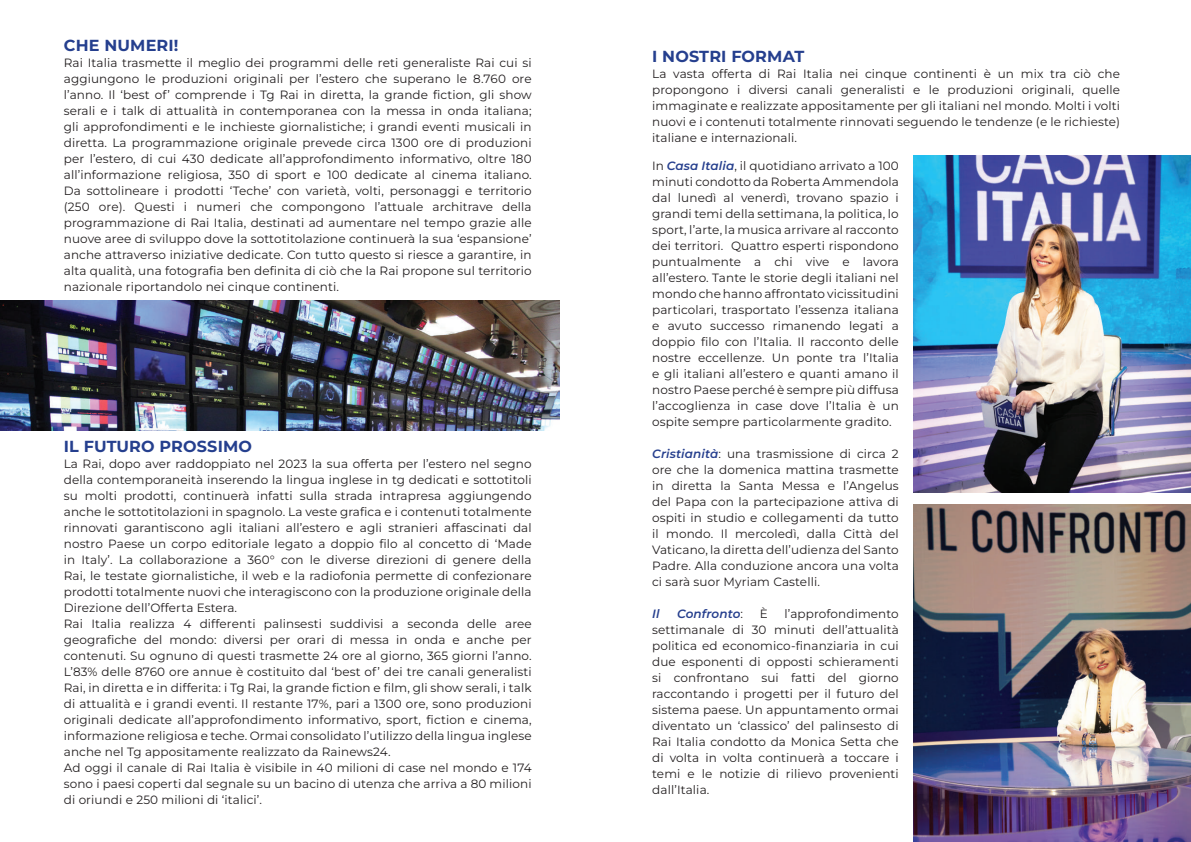
<style>
.page{position:relative;width:1191px;height:842px;background:#fff}
.page>*{position:absolute;margin:0;border:0;box-sizing:border-box;transform-origin:0 0}
.t1{font:700 16px "Montserrat";letter-spacing:.01em;color:#253f8e}
.t2{font:12px/16px "Montserrat";letter-spacing:.01em;color:#231f20;text-align:justify}
.t3{font:italic 600 12px "Montserrat";letter-spacing:.01em;color:#27408e}
.s1{font-weight:600;font-style:italic;color:#27408e}
.s2{font-weight:400;font-style:normal;color:#231f20}
</style>
<div class="page">
<img style="left:0;top:300px;width:559px;height:131px">
<img style="left:913px;top:155px;width:278px;height:338px">
<img style="left:913px;top:505px;width:278px;height:337px">
<h1 class="t1" style="left:64px;top:35px;width:116px">CHE NUMERI!</h1>
<p class="t2" style="left:64px;top:55px;width:469px">Rai Italia trasmette il meglio dei programmi delle reti generaliste Rai cui si aggiungono le produzioni originali per l’estero che superano le 8.760 ore l’anno. Il ‘best of’ comprende i Tg Rai in diretta, la grande fiction, gli show serali e i talk di attualità in contemporanea con la messa in onda italiana; gli approfondimenti e le inchieste giornalistiche; i grandi eventi musicali in diretta. La programmazione originale prevede circa 1300 ore di produzioni per l’estero, di cui 430 dedicate all’approfondimento informativo, oltre 180 all’informazione religiosa, 350 di sport e 100 dedicate al cinema italiano.<br>Da sottolineare i prodotti ‘Teche’ con varietà, volti, personaggi e territorio (250 ore). Questi i numeri che compongono l’attuale architrave della programmazione di Rai Italia, destinati ad aumentare nel tempo grazie alle nuove aree di sviluppo dove la sottotitolazione continuerà la sua ‘espansione’ anche attraverso iniziative dedicate. Con tutto questo si riesce a garantire, in alta qualità, una fotografia ben definita di ciò che la Rai propone sul territorio nazionale riportandolo nei cinque continenti.</p>
<h1 class="t1" style="left:64px;top:435px;width:190px">IL FUTURO PROSSIMO</h1>
<p class="t2" style="left:64px;top:455px;width:469px;text-align:left">La Rai, dopo aver raddoppiato nel 2023 la sua offerta per l’estero nel segno della contemporaneità inserendo la lingua inglese in tg dedicati e sottotitoli su molti prodotti, continuerà infatti sulla strada intrapresa aggiungendo anche le sottotitolazioni in spagnolo. La veste grafica e i contenuti totalmente rinnovati garantiscono agli italiani all’estero e agli stranieri affascinati dal nostro Paese un corpo editoriale legato a doppio filo al concetto di ‘Made in Italy’. La collaborazione a 360° con le diverse direzioni di genere della Rai, le testate giornalistiche, il web e la radiofonia permette di confezionare prodotti totalmente nuovi che interagiscono con la produzione originale della Direzione dell’Offerta Estera.<br>Rai Italia realizza 4 differenti palinsesti suddivisi a seconda delle aree geografiche del mondo: diversi per orari di messa in onda e anche per contenuti. Su ognuno di questi trasmette 24 ore al giorno, 365 giorni l’anno.<br>L’83% delle 8760 ore annue è costituito dal ‘best of’ dei tre canali generalisti Rai, in diretta e in differita: i Tg Rai, la grande fiction e film, gli show serali, i talk di attualità e i grandi eventi. Il restante 17%, pari a 1300 ore, sono produzioni originali dedicate all’approfondimento informativo, sport, fiction e cinema, informazione religiosa e teche. Ormai consolidato l’utilizzo della lingua inglese anche nel Tg appositamente realizzato da Rainews24.<br>Ad oggi il canale di Rai Italia è visibile in 40 milioni di case nel mondo e 174 sono i paesi coperti dal segnale su un bacino di utenza che arriva a 80 milioni di oriundi e 250 milioni di ‘italici’.</p>
<h1 class="t1" style="left:652px;top:46px;width:154px">I NOSTRI FORMAT</h1>
<p class="t2" style="left:652px;top:66px;width:469px">La vasta offerta di Rai Italia nei cinque continenti è un mix tra ciò che propongono i diversi canali generalisti e le produzioni originali, quelle immaginate e realizzate appositamente per gli italiani nel mondo. Molti i volti nuovi e i contenuti totalmente rinnovati seguendo le tendenze (e le richieste) italiane e internazionali.</p>
<p class="t2" style="left:652px;top:158px;width:248px">In <span class="s1">Casa Italia</span>, il quotidiano arrivato a 100 minuti condotto da Roberta Ammendola dal lunedì al venerdì, trovano spazio i grandi temi della settimana, la politica, lo sport, l’arte, la musica arrivare al racconto dei territori. Quattro esperti rispondono puntualmente a chi vive e lavora all’estero. Tante le storie degli italiani nel mondo che hanno affrontato vicissitudini particolari, trasportato l’essenza italiana e avuto successo rimanendo legati a doppio filo con l’Italia. Il racconto delle nostre eccellenze. Un ponte tra l’Italia e gli italiani all’estero e quanti amano il nostro Paese perché è sempre più diffusa l’accoglienza in case dove l’Italia è un ospite sempre particolarmente gradito.</p>
<p class="t2" style="left:652px;top:446px;width:248px"><span class="s1">Cristianità</span>: una trasmissione di circa 2 ore che la domenica mattina trasmette in diretta la Santa Messa e l’Angelus del Papa con la partecipazione attiva di ospiti in studio e collegamenti da tutto il mondo. Il mercoledì, dalla Città del Vaticano, la diretta dell’udienza del Santo Padre. Alla conduzione ancora una volta ci sarà suor Myriam Castelli.</p>
<p class="t3" style="left:652px;top:606px;width:9px">Il</p>
<p class="t3" style="left:677px;top:606px;width:68px">Confronto<span class="s2">:</span></p>
<p class="t2" style="left:760px;top:606px;width:10px">È</p>
<p class="t2" style="left:652px;top:606px;width:248px;text-indent:132px">l’approfondimento settimanale di 30 minuti dell’attualità politica ed economico-finanziaria in cui due esponenti di opposti schieramenti si confrontano sui fatti del giorno raccontando i progetti per il futuro del sistema paese. Un appuntamento ormai diventato un ‘classico’ del palinsesto di Rai Italia condotto da Monica Setta che di volta in volta continuerà a toccare i temi e le notizie di rilievo provenienti dall’Italia.</p>
</div>
